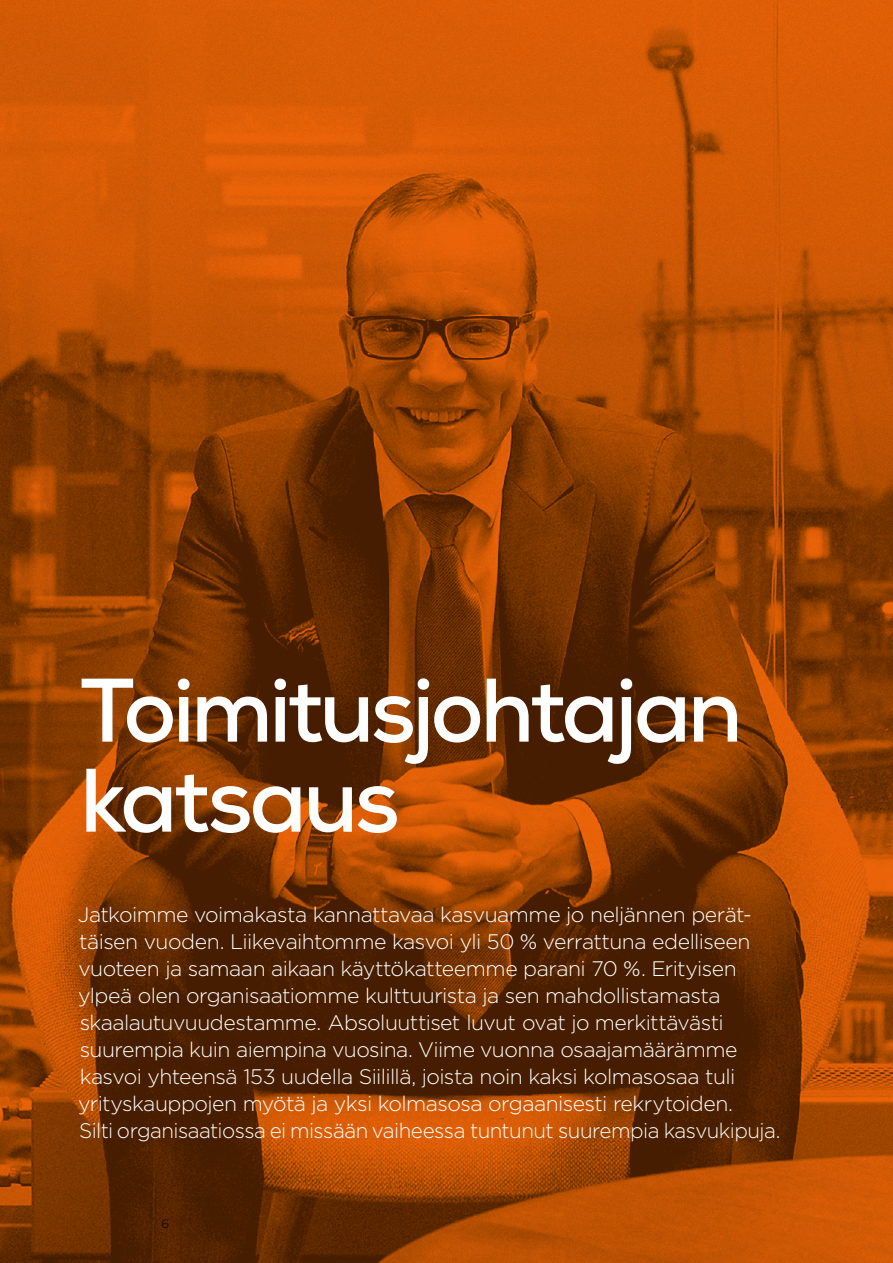
<style>
.page{position:relative;width:893px;height:1263px;background:#fff}
.page>*{position:absolute;margin:0;border:0;box-sizing:border-box;transform-origin:0 0}
.t1{font:700 90px/90px "Nexa";letter-spacing:-.04em;color:#fff}
.t2{font:300 21px/27px "Gotham";letter-spacing:-.025em;color:#fff}
.t3{font:300 12px "Gotham";color:#000}
</style>
<div class="page">
<img style="left:0;top:0;width:893px;height:1263px">
<h1 class="t1" style="left:80px;top:665px;width:664px">Toimitusjohtajan katsaus</h1>
<p class="t2" style="left:78px;top:900px;width:704px">Jatkoimme voimakasta kannattavaa kasvuamme jo neljännen perät&shy;täisen vuoden. Liikevaihtomme kasvoi yli 50 % verrattuna edelliseen vuoteen ja samaan aikaan käyttökatteemme parani 70 %. Erityisen ylpeä olen organisaatiomme kulttuurista ja sen mahdollistamasta skaalautuvuudestamme. Absoluuttiset luvut ovat jo merkittävästi suurempia kuin aiempina vuosina. Viime vuonna osaajamäärämme kasvoi yhteensä 153 uudella Siilillä, joista noin kaksi kolmasosaa tuli yrityskauppojen myötä ja yksi kolmasosa orgaanisesti rekrytoiden.<br>Silti organisaatiossa ei missään vaiheessa tuntunut suurempia kasvukipuja.</p>
<p class="t3" style="left:162px;top:1216px;width:9px">6</p>
</div>
